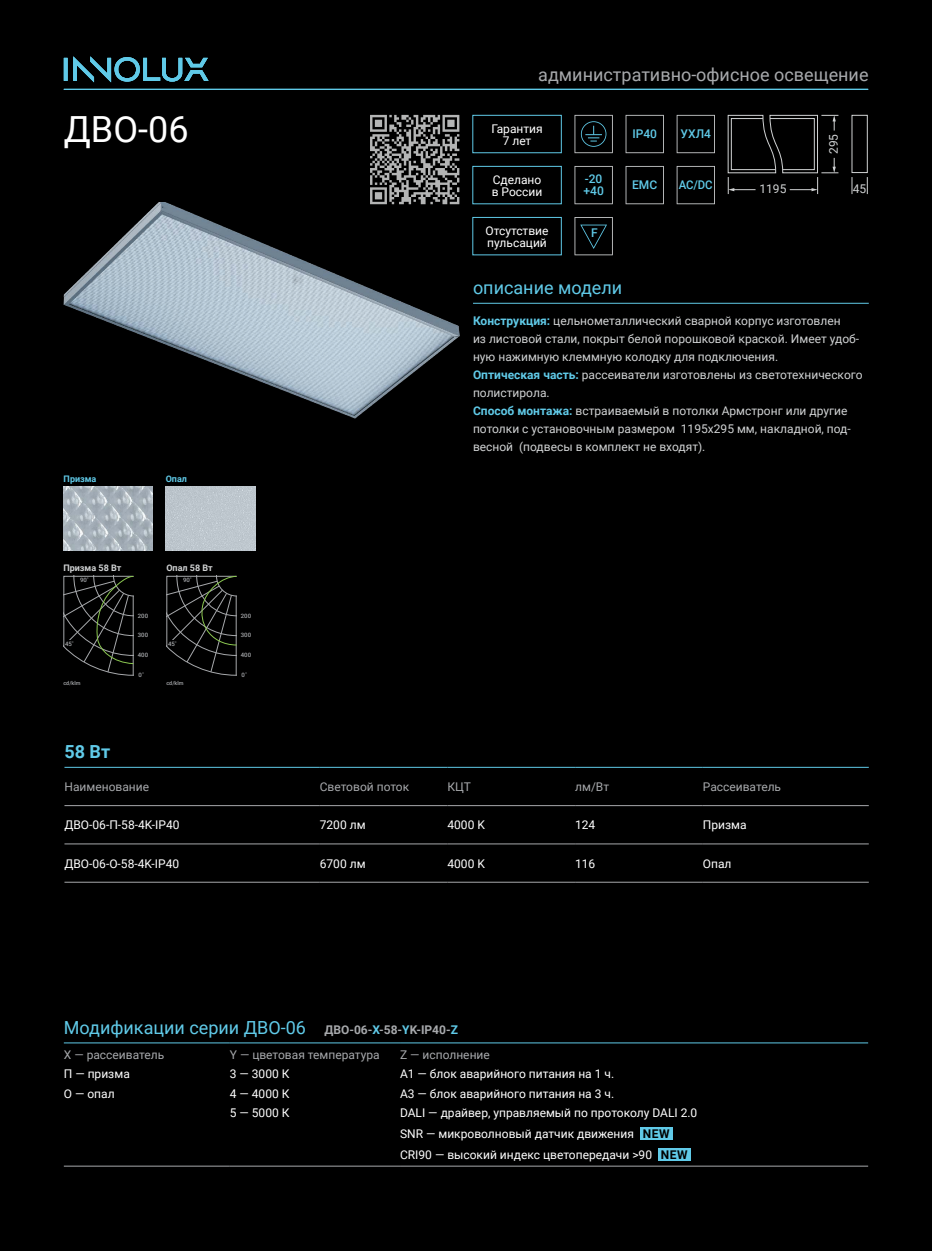
<style>
.page{position:relative;width:932px;height:1251px;background:#fff}
.page>*{position:absolute;margin:0;border:0;box-sizing:border-box;transform-origin:0 0}
.t1{font:36px "Roboto";color:#fff}
.t2{font:18px "Roboto";color:#60cae8}
.t3{font:18px "Roboto";color:#a7a9ac}
.t4{font:700 18px "Roboto";color:#60cae8}
.t5{font:12px/18px "Roboto";color:#d1d3d4}
.t6{font:12px/12px "Roboto";color:#fff}
.t7{font:12px "Roboto";color:#a7a9ac}
.t8{font:500 12px/12px "Roboto";color:#60cae8}
.t9{font:500 12px "Roboto";color:#60cae8;scale:.95 1}
.t10{font:700 9px "Roboto";color:#d1d3d4}
.t11{font:700 9px "Roboto";color:#60cae8}
.t12{font:500 6px "Roboto";color:#a7a9ac}
.t13{font:500 5.4px "Roboto";color:#a7a9ac}
.s1{font-weight:700;color:#60cae8}
.s2{font-weight:700;font-size:12px;color:#a7a9ac}
.s3{font-weight:700;font-size:12px}
.s4{font-weight:700;color:#000}
</style>
<div class="page">
<div style="left:0;top:0;width:931px;height:1250px;background:#000"></div>
<hr style="left:64px;top:89px;width:803px;height:1px;background:#60cae8">
<div style="left:472px;top:217px;width:89px;height:38px;background:#000;border:1px solid #60cae8"></div>
<div style="left:472px;top:166px;width:89px;height:38px;background:#000;border:1px solid #60cae8"></div>
<div style="left:472px;top:115px;width:89px;height:38px;background:#000;border:1px solid #60cae8"></div>
<svg style="left:64px;top:56px;width:144px;height:26px"></svg>
<hr style="left:64px;top:1042px;width:166px;height:1px;background:#60cae8">
<hr style="left:230px;top:1042px;width:170px;height:1px;background:#60cae8">
<hr style="left:400px;top:1042px;width:467px;height:1px;background:#60cae8">
<hr style="left:64px;top:1165px;width:166px;height:1px;background:#a7a9ac">
<hr style="left:230px;top:1165px;width:170px;height:1px;background:#a7a9ac">
<hr style="left:400px;top:1165px;width:467px;height:1px;background:#a7a9ac">
<div style="left:640px;top:1126px;width:32px;height:12px;background:#60cae8"></div>
<div style="left:658px;top:1147px;width:32px;height:12px;background:#60cae8"></div>
<svg style="left:851px;top:177px;width:1px;height:17px"></svg>
<svg style="left:866px;top:177px;width:1px;height:17px"></svg>
<svg style="left:727px;top:115px;width:111px;height:79px"></svg>
<svg style="left:574px;top:115px;width:38px;height:38px"></svg>
<svg style="left:676px;top:166px;width:38px;height:38px"></svg>
<svg style="left:574px;top:217px;width:38px;height:38px"></svg>
<svg style="left:625px;top:115px;width:38px;height:38px"></svg>
<svg style="left:676px;top:115px;width:38px;height:38px"></svg>
<svg style="left:574px;top:166px;width:38px;height:38px"></svg>
<svg style="left:625px;top:166px;width:38px;height:38px"></svg>
<svg style="left:370px;top:115px;width:89px;height:87px"></svg>
<svg style="left:166px;top:575px;width:71px;height:100px"></svg>
<img style="left:64px;top:202px;width:395px;height:216px">
<svg style="left:63px;top:575px;width:71px;height:100px"></svg>
<hr style="left:473px;top:303px;width:395px;height:1px;background:#60cae8">
<hr style="left:64px;top:766px;width:256px;height:1px;background:#60cae8">
<hr style="left:320px;top:766px;width:127px;height:1px;background:#60cae8">
<hr style="left:447px;top:766px;width:128px;height:1px;background:#60cae8">
<hr style="left:575px;top:766px;width:127px;height:1px;background:#60cae8">
<hr style="left:702px;top:766px;width:166px;height:1px;background:#60cae8">
<hr style="left:64px;top:805px;width:256px;height:1px;background:#a7a9ac">
<hr style="left:320px;top:805px;width:127px;height:1px;background:#a7a9ac">
<hr style="left:447px;top:805px;width:128px;height:1px;background:#a7a9ac">
<hr style="left:575px;top:805px;width:127px;height:1px;background:#a7a9ac">
<hr style="left:702px;top:805px;width:166px;height:1px;background:#a7a9ac">
<hr style="left:64px;top:843px;width:256px;height:1px;background:#a7a9ac">
<hr style="left:320px;top:843px;width:127px;height:1px;background:#a7a9ac">
<hr style="left:447px;top:843px;width:128px;height:1px;background:#a7a9ac">
<hr style="left:575px;top:843px;width:127px;height:1px;background:#a7a9ac">
<hr style="left:702px;top:843px;width:166px;height:1px;background:#a7a9ac">
<hr style="left:64px;top:881px;width:256px;height:1px;background:#a7a9ac">
<hr style="left:320px;top:881px;width:127px;height:1px;background:#a7a9ac">
<hr style="left:447px;top:881px;width:128px;height:1px;background:#a7a9ac">
<hr style="left:575px;top:881px;width:127px;height:1px;background:#a7a9ac">
<hr style="left:702px;top:881px;width:166px;height:1px;background:#a7a9ac">
<div style="left:166px;top:486px;width:89px;height:64px;background:#bdc6cd"></div>
<img style="left:64px;top:486px;width:89px;height:64px">
<h1 class="t1" style="left:64px;top:104px;width:126px">ДВО-06</h1>
<p class="t11" style="left:64px;top:472px;width:34px">Призма</p>
<p class="t11" style="left:166px;top:472px;width:23px">Опал</p>
<p class="t10" style="left:63px;top:561px;width:59px">Призма 58 Вт</p>
<p class="t10" style="left:166px;top:561px;width:48px">Опал 58 Вт</p>
<p class="t12" style="left:183px;top:575px;width:10px">90˚</p>
<p class="t12" style="left:80px;top:575px;width:10px">90˚</p>
<p class="t12" style="left:65px;top:639px;width:10px">45˚</p>
<p class="t13" style="left:63px;top:678px;width:19px">cd/klm</p>
<p class="t12" style="left:138px;top:611px;width:12px">200</p>
<p class="t12" style="left:138px;top:630px;width:12px">300</p>
<p class="t12" style="left:138px;top:650px;width:12px">400</p>
<p class="t12" style="left:139px;top:670px;width:7px">0˚</p>
<p class="t12" style="left:168px;top:639px;width:10px">45˚</p>
<p class="t13" style="left:166px;top:678px;width:19px">cd/klm</p>
<p class="t12" style="left:241px;top:611px;width:12px">200</p>
<p class="t12" style="left:241px;top:630px;width:12px">300</p>
<p class="t12" style="left:241px;top:650px;width:12px">400</p>
<p class="t12" style="left:241px;top:670px;width:7px">0˚</p>
<h2 class="t3" style="left:538px;top:62px;width:332px">административно-офисное освещение</h2>
<p class="t6" style="left:491px;top:122px;width:53px;text-align:center">Гарантия<br>7 лет</p>
<p class="t8" style="left:632px;top:127px;width:26px">IP40</p>
<p class="t8" style="left:680px;top:127px;width:32px">УХЛ4</p>
<p class="t5" style="left:823px;top:154px;width:22px;rotate:-90deg">295</p>
<p class="t6" style="left:491px;top:173px;width:52px">Сделано в России</p>
<p class="t8" style="left:583px;top:172px;width:22px">-20 +40</p>
<p class="t8" style="left:632px;top:178px;width:27px">EMC</p>
<p class="t9" style="left:678px;top:176px;width:37px">AC/DC</p>
<p class="t5" style="left:759px;top:179px;width:28px">1195</p>
<p class="t5" style="left:852px;top:179px;width:15px">45</p>
<p class="t6" style="left:485px;top:224px;width:64px">Отсутствие пульсаций</p>
<p class="t8" style="left:590px;top:226px;width:8px">F</p>
<h2 class="t2" style="left:473px;top:275px;width:151px">описание модели</h2>
<p class="t5" style="left:473px;top:311px;width:391px"><span class="s1">Конструкция:</span> цельнометаллический сварной корпус изготовлен<br>из листовой стали, покрыт белой порошковой краской. Имеет удоб&shy;ную нажимную клеммную колодку для подключения.<br><span class="s1">Оптическая часть:</span> рассеиватели изготовлены из светотехнического полистирола.<br><span class="s1">Способ монтажа:</span> встраиваемый в потолки Армстронг или другие потолки с установочным размером 1195х295 мм, накладной, под&shy;весной (подвесы в комплект не входят).</p>
<h2 class="t4" style="left:64px;top:739px;width:47px">58 Вт</h2>
<p class="t7" style="left:64px;top:778px;width:86px">Наименование</p>
<p class="t7" style="left:320px;top:778px;width:91px">Световой поток</p>
<p class="t7" style="left:447px;top:778px;width:25px">КЦТ</p>
<p class="t7" style="left:575px;top:778px;width:36px">лм/Вт</p>
<p class="t7" style="left:702px;top:778px;width:80px">Рассеиватель</p>
<p class="t6" style="left:64px;top:818px;width:117px">ДВО-06-П-58-4K-IP40</p>
<p class="t6" style="left:320px;top:818px;width:47px">7200 лм</p>
<p class="t6" style="left:447px;top:818px;width:39px">4000 K</p>
<p class="t6" style="left:575px;top:818px;width:22px">124</p>
<p class="t6" style="left:702px;top:818px;width:45px">Призма</p>
<p class="t6" style="left:64px;top:856px;width:116px">ДВО-06-О-58-4K-IP40</p>
<p class="t6" style="left:320px;top:856px;width:47px">6700 лм</p>
<p class="t6" style="left:447px;top:856px;width:39px">4000 K</p>
<p class="t6" style="left:575px;top:856px;width:22px">116</p>
<p class="t6" style="left:702px;top:856px;width:30px">Опал</p>
<h2 class="t2" style="left:64px;top:1014px;width:395px">Модификации серии ДВО-06 <span class="s2">ДВО-06-</span><span class="s3">X</span><span class="s2">-58-</span><span class="s3">Y</span><span class="s2">K-IP40-</span><span class="s3">Z</span></h2>
<p class="t7" style="left:64px;top:1046px;width:102px">X — рассеиватель</p>
<p class="t7" style="left:230px;top:1046px;width:151px">Y — цветовая температура</p>
<p class="t7" style="left:400px;top:1046px;width:91px">Z — исполнение</p>
<p class="t6" style="left:64px;top:1066px;width:67px">П — призма</p>
<p class="t6" style="left:230px;top:1066px;width:61px">3 — 3000 К</p>
<p class="t6" style="left:400px;top:1066px;width:216px">А1 — блок аварийного питания на 1 ч.</p>
<p class="t6" style="left:64px;top:1086px;width:52px">О — опал</p>
<p class="t6" style="left:230px;top:1086px;width:61px">4 — 4000 К</p>
<p class="t6" style="left:400px;top:1086px;width:216px">А3 — блок аварийного питания на 3 ч.</p>
<p class="t6" style="left:230px;top:1106px;width:61px">5 — 5000 К</p>
<p class="t6" style="left:400px;top:1102px;width:299px;line-height:20.5px">DALI — драйвер, управляемый по протоколу DALI 2.0<br>SNR — микроволновый датчик движения <span class="s4">NEW<br></span>CRI90 — высокий индекс цветопередачи &gt;90 <span class="s4">NEW</span></p>
</div>
